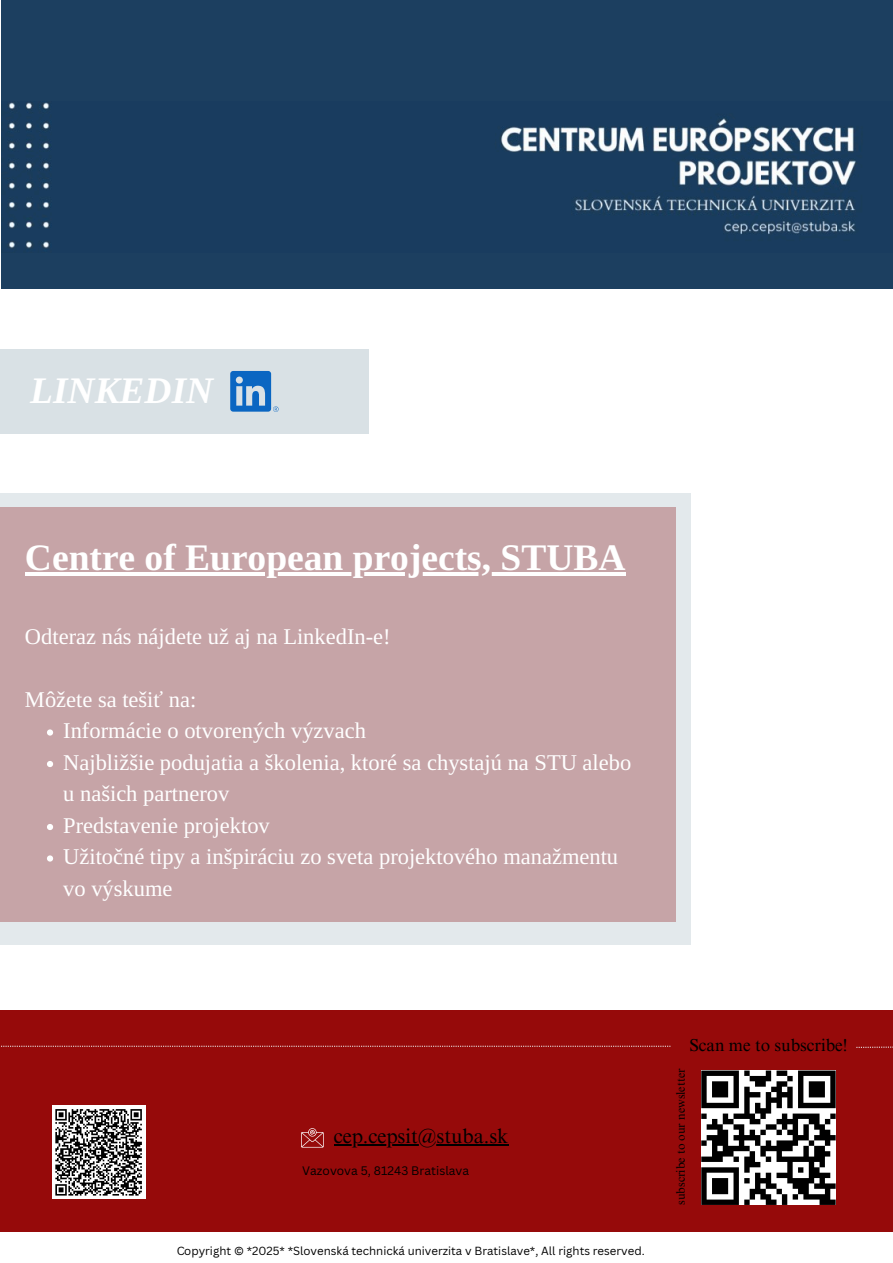
<style>
.page{position:relative;width:893px;height:1263px;background:#fff}
.page>*{position:absolute;margin:0;border:0;box-sizing:border-box;transform-origin:0 0}
.t1{font:700 37.5px "Libra Serif Modern";color:#fff}
.t2{font:italic 700 37.5px "Libra Serif Modern";color:#fff}
.t3{font:22.5px/31.5px "Libra Serif Modern";color:#fff}
.t4{font:20.4px "Times NRMT Pro";color:#000}
.t5{font:17.25px "Times NRMT Pro";color:#000}
.t6{font:12px "Canva Sans";color:#000}
.t7{font:12px "Times NRMT Pro";color:#000}
.t8{font:11.48px "Canva Sans";color:#000}
</style>
<div class="page">
<div style="left:0;top:1011px;width:893px;height:221px;background:#960a0a"></div>
<svg style="left:1px;top:1046px;width:669px;height:1px"></svg>
<svg style="left:856px;top:1046px;width:37px;height:2px"></svg>
<hr style="left:334px;top:1144px;width:174px;height:1px;background:#000">
<svg style="left:301px;top:1128px;width:23px;height:19px"></svg>
<div style="left:52px;top:1106px;width:93px;height:93px;background:#fff"></div>
<svg style="left:55px;top:1109px;width:87px;height:87px"></svg>
<div style="left:701px;top:1070px;width:134px;height:135px;background:#fff"></div>
<div style="left:701px;top:1070px;width:38px;height:6px;background:#000"></div>
<div style="left:712px;top:1081px;width:16px;height:6px;background:#000"></div>
<div style="left:712px;top:1087px;width:16px;height:5px;background:#000"></div>
<div style="left:712px;top:1092px;width:16px;height:5px;background:#000"></div>
<svg style="left:701px;top:1076px;width:5px;height:27px"></svg>
<div style="left:701px;top:1103px;width:38px;height:5px;background:#000"></div>
<svg style="left:701px;top:1113px;width:5px;height:6px"></svg>
<svg style="left:712px;top:1119px;width:5px;height:5px"></svg>
<div style="left:706px;top:1124px;width:17px;height:6px;background:#000"></div>
<div style="left:717px;top:1130px;width:11px;height:5px;background:#000"></div>
<div style="left:706px;top:1135px;width:22px;height:5px;background:#000"></div>
<svg style="left:701px;top:1140px;width:5px;height:6px"></svg>
<div style="left:712px;top:1140px;width:16px;height:6px;background:#000"></div>
<svg style="left:712px;top:1146px;width:5px;height:5px"></svg>
<div style="left:712px;top:1151px;width:21px;height:5px;background:#000"></div>
<div style="left:701px;top:1156px;width:22px;height:6px;background:#000"></div>
<div style="left:701px;top:1167px;width:38px;height:6px;background:#000"></div>
<div style="left:712px;top:1178px;width:16px;height:5px;background:#000"></div>
<div style="left:712px;top:1183px;width:16px;height:6px;background:#000"></div>
<div style="left:712px;top:1189px;width:16px;height:5px;background:#000"></div>
<svg style="left:701px;top:1173px;width:5px;height:26px"></svg>
<div style="left:701px;top:1199px;width:38px;height:6px;background:#000"></div>
<svg style="left:723px;top:1070px;width:112px;height:135px"></svg>
<div style="left:819px;top:1199px;width:16px;height:6px;background:#000"></div>
<svg style="left:0;top:493px;width:690px;height:451px;background:#c8aaad"></svg>
<div style="left:0;top:349px;width:369px;height:84px;background:#d9e1e5"></div>
<div style="left:1px;top:0;width:892px;height:288px;background:#1c3f60"></div>
<img style="left:8px;top:102px;width:849px;height:147px">
<svg style="left:230px;top:371px;width:49px;height:41px"></svg>
<hr style="left:25px;top:572px;width:600px;height:4px;background:#fff">
<svg style="left:47px;top:729px;width:6px;height:7px"></svg>
<svg style="left:47px;top:761px;width:6px;height:6px"></svg>
<svg style="left:47px;top:824px;width:6px;height:6px"></svg>
<svg style="left:47px;top:855px;width:6px;height:6px"></svg>
<h1 class="t2" style="left:30px;top:369px;width:185px">LINKEDIN</h1>
<h1 class="t1" style="left:25px;top:536px;width:602px">Centre of European projects, STUBA</h1>
<p class="t3" style="left:25px;top:621px;width:367px">Odteraz nás nájdete už aj na LinkedIn-e!</p>
<p class="t3" style="left:63px;top:684px;width:569px;text-indent:-38px">Môžete sa tešiť na:<br>Informácie o otvorených výzvach<br>Najbližšie podujatia a školenia, ktoré sa chystajú na STU alebo u našich partnerov<br>Predstavenie projektov<br>Užitočné tipy a inšpiráciu zo sveta projektového manažmentu vo výskume</p>
<p class="t4" style="left:334px;top:1128px;width:176px">cep.cepsit@stuba.sk</p>
<p class="t6" style="left:302px;top:1162px;width:168px">Vazovova 5, 81243 Bratislava</p>
<p class="t8" style="left:176px;top:1243px;width:470px">Copyright © *2025* *Slovenská technická univerzita v Bratislave*, All rights reserved.</p>
<p class="t5" style="left:689px;top:1039px;width:160px">Scan me to subscribe!</p>
<p class="t7" style="left:676px;top:1205px;width:138px;rotate:-90deg">subscribe to our newsletter</p>
</div>
